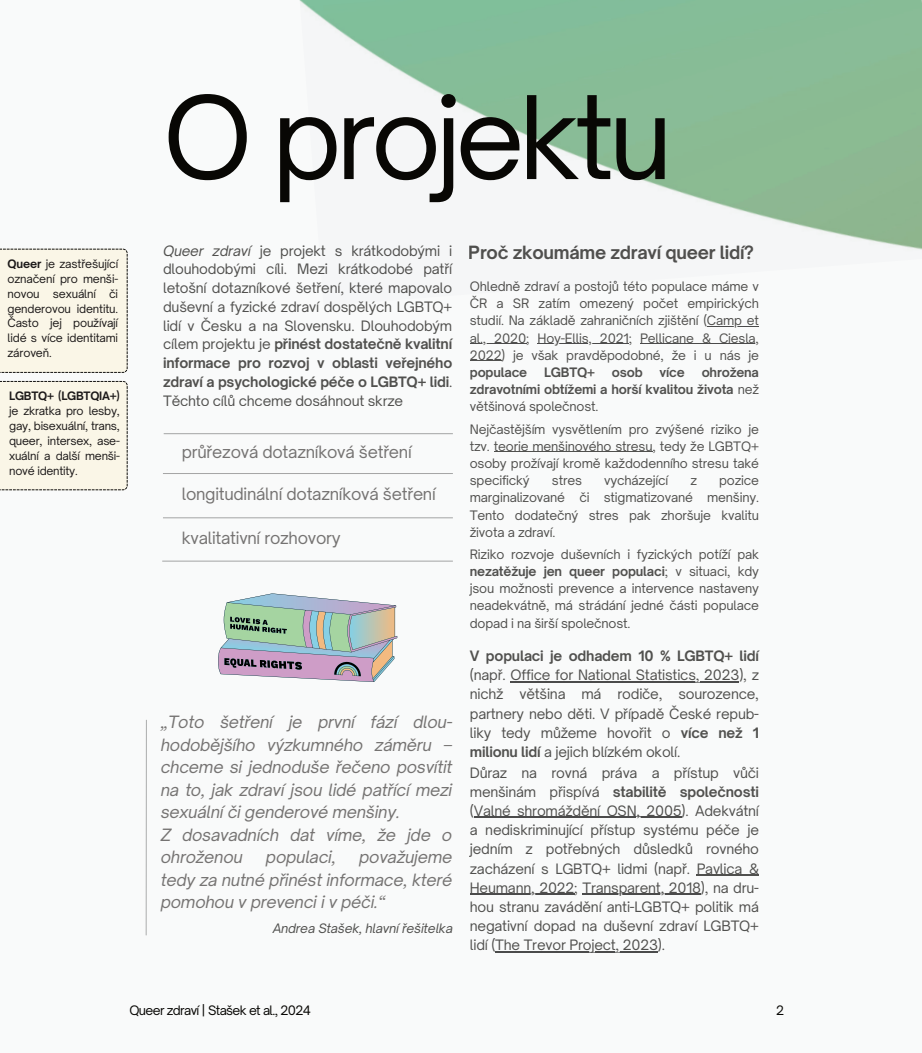
<style>
.page{position:relative;width:922px;height:1053px;background:#fff}
.page>*{position:absolute;margin:0;border:0;box-sizing:border-box;transform-origin:0 0}
.t1{font:110px "Open Sauce One";letter-spacing:-.05em;color:#080704}
.t2{font:700 17.5px "Open Sauce One";letter-spacing:-.015em;color:#080704}
.t3{font:italic 16.25px/22.5px "Open Sauce One";letter-spacing:-.015em;color:#757372}
.t4{font:16.25px "Open Sauce One";letter-spacing:-.015em;color:#757372}
.t5{font:13.75px/19.1px "Open Sauce One";letter-spacing:-.015em;color:#080704;text-align:justify}
.t6{font:700 13.75px "Open Sauce One";letter-spacing:-.015em;color:#080704}
.t7{font:12.5px/17.2px "Open Sauce One";letter-spacing:-.015em;color:#080704;text-align:justify}
.t8{font:700 12.5px/17.2px "Open Sauce One";letter-spacing:-.015em;color:#080704;text-align:justify}
.t9{font:italic 12.5px "Open Sauce One";letter-spacing:-.015em;color:#080704}
.t10{font:12.5px "Open Sauce One";letter-spacing:-.05em;color:#080704}
.t11{font:11.12px/14.9px "Open Sauce One";letter-spacing:-.02em;color:#1c1919;text-align:justify}
.t12{font:700 11.12px "Open Sauce One";letter-spacing:-.02em;color:#1c1919}
.s1{font-weight:700}
.s2{font-style:italic}
.s3{font-weight:400}
</style>
<div class="page">
<div style="left:0;top:0;width:921px;height:1053px;background:#f9fafa"></div>
<img style="left:299px;top:0;width:622px;height:250px">
<hr style="left:163px;top:473px;width:290px;height:1px;background:#000">
<hr style="left:163px;top:517px;width:290px;height:1px;background:#000">
<hr style="left:164px;top:433px;width:289px;height:1px;background:#000">
<hr style="left:162px;top:561px;width:291px;height:1px;background:#000">
<hr style="left:146px;top:720px;width:1px;height:215px;background:#000">
<svg style="left:218px;top:593px;width:179px;height:88px;background:#b0b6b8"></svg>
<hr style="left:706px;top:326px;width:52px;height:1px;background:#000">
<hr style="left:469px;top:343px;width:57px;height:1px;background:#000">
<hr style="left:537px;top:343px;width:91px;height:1px;background:#000">
<hr style="left:640px;top:343px;width:118px;height:1px;background:#000">
<hr style="left:469px;top:360px;width:32px;height:1px;background:#080704">
<hr style="left:494px;top:451px;width:158px;height:1px;background:#080704">
<hr style="left:510px;top:681px;width:229px;height:1px;background:#000">
<hr style="left:473px;top:817px;width:208px;height:1px;background:#000">
<hr style="left:696px;top:874px;width:62px;height:1px;background:#080704">
<hr style="left:469px;top:893px;width:105px;height:2px;background:#000">
<hr style="left:582px;top:893px;width:118px;height:2px;background:#000">
<hr style="left:495px;top:951px;width:162px;height:1px;background:#000">
<div style="left:0;top:381px;width:128px;height:109px;background:#faf6e7"></div>
<div style="left:0;top:249px;width:128px;height:124px;background:#faf6e7"></div>
<p class="t11" style="left:8px;top:256px;width:112px"><span class="s1">Queer</span> je zastřešující označení pro menši&shy;novou sexuální či genderovou identitu.<br>Často jej používají lidé s více identitami zároveň.</p>
<p class="t12" style="left:9px;top:389px;width:112px">LGBTQ+ (LGBTQIA+)</p>
<p class="t11" style="left:9px;top:403px;width:112px">je zkratka pro lesby, gay, bisexuální, trans, queer, intersex, ase&shy;xuální a další menši&shy;nové identity.</p>
<h1 class="t1" style="left:163px;top:66px;width:510px">O projektu</h1>
<p class="t5" style="left:163px;top:241px;width:290px;line-height:18.8px"><span class="s2">Queer zdraví</span> je projekt s krátkodobými i dlouhodobými cíli. Mezi krátkodobé patří letošní dotazníkové šetření, které mapovalo duševní a fyzické zdraví dospělých LGBTQ+ lidí v Česku a na Slovensku. Dlouhodobým cílem projektu je <span class="s1">přinést dostatečně kvalitní informace pro rozvoj v oblasti veřejného zdraví a psychologické péče o LGBTQ+ lidi</span>.<br>Těchto cílů chceme dosáhnout skrze</p>
<p class="t4" style="left:182px;top:442px;width:231px">průřezová dotazníková šetření</p>
<p class="t4" style="left:182px;top:483px;width:255px">longitudinální dotazníková šetření</p>
<p class="t4" style="left:182px;top:527px;width:160px">kvalitativní rozhovory</p>
<p class="t3" style="left:161px;top:710px;width:293px">„Toto šetření je první fází dlou&shy;hodobějšího výzkumného záměru – chceme si jednoduše řečeno posvítit na to, jak zdraví jsou lidé patřící mezi sexuální či genderové menšiny.<br>Z dosavadních dat víme, že jde o ohroženou</p>
<p class="t3" style="left:161px;top:845px;width:293px;text-align:justify;text-indent:198px">považujeme tedy za nutné přinést informace, které pomohou v prevenci i v péči.“</p>
<p class="t9" style="left:273px;top:920px;width:182px">Andrea Stašek, hlavní řešitelka</p>
<p class="t3" style="left:266px;top:845px;width:72px">populaci,</p>
<p class="t2" style="left:468px;top:241px;width:287px">Proč zkoumáme zdraví queer lidí?</p>
<p class="t7" style="left:469px;top:277px;width:290px">Ohledně zdraví a postojů této populace máme v ČR a SR zatím omezený počet empirických studií. Na základě zahraničních zjištění (Camp et al., 2020; Hoy-Ellis, 2021; Pellicane &amp; Ciesla, 2022) je však pravděpodobné, že i u nás je</p>
<p class="t8" style="left:469px;top:363px;width:59px">populace</p>
<p class="t8" style="left:544px;top:363px;width:52px">LGBTQ+</p>
<p class="t8" style="left:611px;top:363px;width:32px">osob</p>
<p class="t8" style="left:659px;top:363px;width:27px">více</p>
<p class="t8" style="left:469px;top:363px;width:290px;text-indent:232px">ohrožena zdravotními obtížemi a horší kvalitou života <span class="s3">než většinová společnost.</span></p>
<p class="t7" style="left:469px;top:420px;width:290px">Nejčastějším vysvětlením pro zvýšené riziko je tzv. teorie menšinového stresu, tedy že LGBTQ+ osoby prožívají kromě každodenního stresu také specifický</p>
<p class="t7" style="left:469px;top:472px;width:290px;text-indent:249px">pozice marginalizované či stigmatizované menšiny.<br>Tento dodatečný stres pak zhoršuje kvalitu života a zdraví.</p>
<p class="t7" style="left:469px;top:545px;width:290px">Riziko rozvoje duševních i fyzických potíží pak <span class="s1">nezatěžuje jen queer populaci</span>; v situaci, kdy jsou možnosti prevence a intervence nastaveny neadekvátně, má strádání jedné části populace dopad i na širší společnost.</p>
<p class="t6" style="left:469px;top:647px;width:290px">V populaci je odhadem 10 % LGBTQ+ lidí</p>
<p class="t5" style="left:469px;top:665px;width:290px">(např. Office for National Statistics, 2023), z nichž většina má rodiče, sourozence, partnery nebo děti. V případě České repub&shy;liky tedy můžeme hovořit o <span class="s1">více než 1 milionu lidí</span> a jejich blízkém okolí.</p>
<p class="t5" style="left:469px;top:763px;width:290px">Důraz na rovná práva a přístup vůči menšinám přispívá <span class="s1">stabilitě společnosti </span>(Valné shromáždění OSN, 2005). Adekvátní a nediskriminující přístup systému péče je jedním z potřebných důsledků rovného zacházení s LGBTQ+ lidmi (např. Pavlica &amp; Heumann, 2022; Transparent, 2018), na dru&shy;hou stranu zavádění anti-LGBTQ+ politik má negativní dopad na duševní zdraví LGBTQ+ lidí (The Trevor Project, 2023).</p>
<p class="t7" style="left:552px;top:472px;width:32px">stres</p>
<p class="t7" style="left:604px;top:472px;width:65px">vycházející</p>
<p class="t7" style="left:690px;top:472px;width:8px">z</p>
<p class="t10" style="left:129px;top:1002px;width:183px">Queer zdraví | Stašek et al., 2024</p>
<p class="t7" style="left:776px;top:1001px;width:10px">2</p>
</div>
